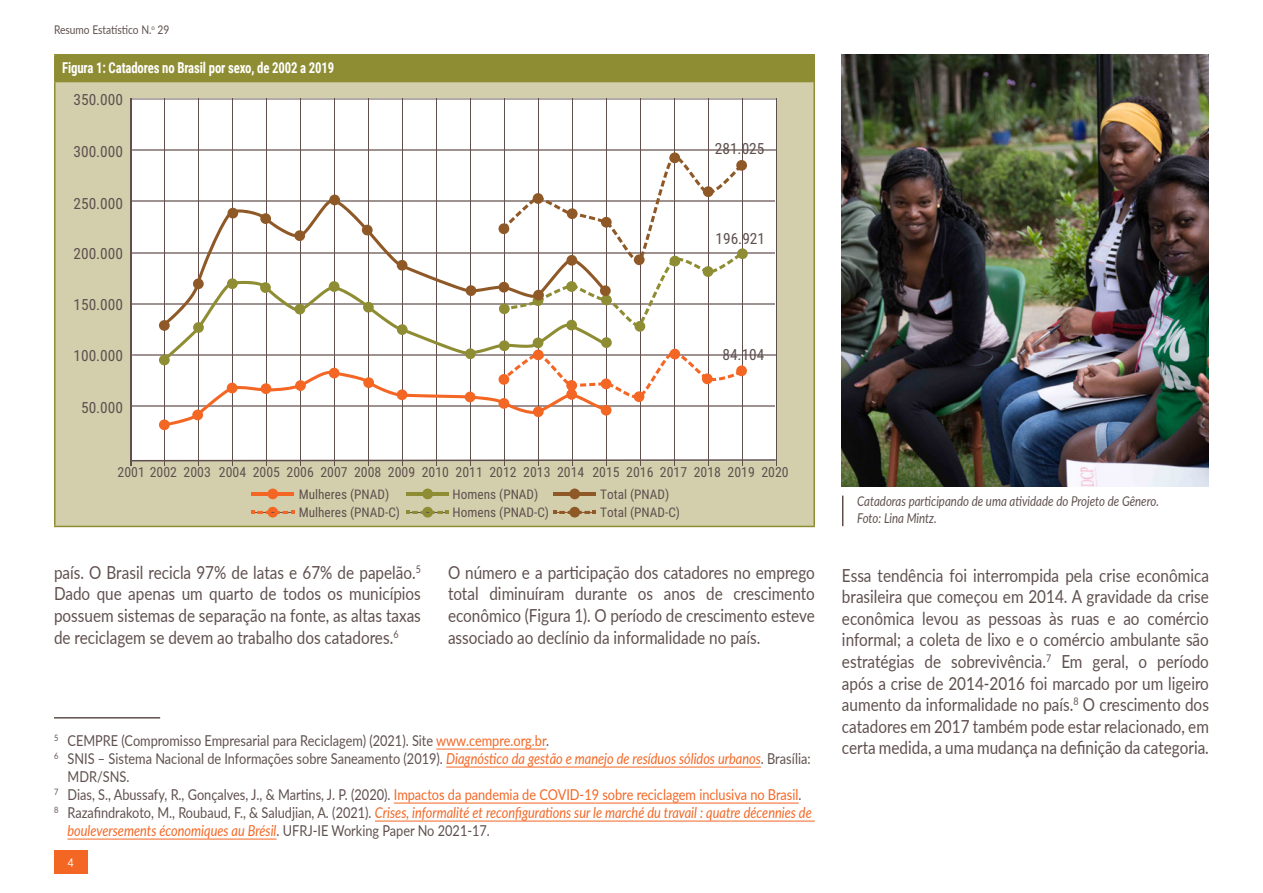
<style>
.page{position:relative;width:1263px;height:893px;background:#fff}
.page>*{position:absolute;margin:0;border:0;box-sizing:border-box;transform-origin:0 0}
.Body_Text{font:18px/21.6px "Lato";color:#5f504e;text-align:justify;scale:.85 1}
.t1{font:15.3px "Roboto Condensed";color:#5f504e}
._1st_Footnote{font:15px/18px "Lato";color:#5f504e;scale:.85 1}
._1st_Footnote-2{font:italic 15px/18px "Lato";color:#f36624;scale:.85 1}
._1st_Footnote-3{font:15px "Lato";color:#f36624;scale:.85 1}
.Table_Title{font:700 15px "Roboto Condensed";letter-spacing:-.01em;color:#fff;scale:.85 1}
.t2{font:13.8px "Roboto Condensed";color:#5f504e}
.Captions_left{font:italic 13.5px/16.2px "Lato";color:#5f504e;scale:.85 1}
.t3{font:13.2px/18.3px "Roboto Condensed";color:#5f504e}
.t4{font:12px "Lato";color:#5f504e;scale:.85 1}
.t5{font:12px "Lato";color:#fff;scale:.85 1}
.s1{color:#f36624}
.s2{font-style:italic;color:#f36624}
.s3{color:#5f504e}
.s4{font-style:normal;color:#5f504e}
</style>
<div class="page">
<hr style="left:54px;top:717px;width:106px;height:1px;background:#5f504e">
<hr style="left:436px;top:749px;width:110px;height:1px;background:#f36624">
<hr style="left:446px;top:767px;width:315px;height:1px;background:#f36624">
<hr style="left:394px;top:803px;width:405px;height:1px;background:#f36624">
<hr style="left:375px;top:821px;width:440px;height:1px;background:#f36624">
<hr style="left:68px;top:839px;width:209px;height:1px;background:#f36624">
<img style="left:842px;top:54px;width:367px;height:432px">
<hr style="left:842px;top:496px;width:1px;height:30px;background:#5f504e">
<div style="left:55px;top:55px;width:759px;height:27px;background:#8f8d34"></div>
<div style="left:55px;top:82px;width:759px;height:444px;background:#d3cfad"></div>
<hr style="left:54px;top:54px;width:761px;height:1px;background:#8f8d34">
<hr style="left:54px;top:55px;width:2px;height:27px;background:#8f8d34">
<hr style="left:813px;top:55px;width:2px;height:27px;background:#8f8d34">
<hr style="left:54px;top:82px;width:2px;height:444px;background:#8f8d34">
<hr style="left:813px;top:82px;width:2px;height:444px;background:#8f8d34">
<hr style="left:54px;top:526px;width:761px;height:1px;background:#8f8d34">
<div style="left:132px;top:100px;width:644px;height:359px;background:#fff"></div>
<hr style="left:132px;top:99px;width:644px;height:1px;background:#9f9391">
<svg style="left:132px;top:98px;width:644px;height:1px"></svg>
<hr style="left:132px;top:149px;width:644px;height:2px;background:#9f9391">
<hr style="left:132px;top:201px;width:643px;height:1px;background:#9f9391">
<hr style="left:132px;top:252px;width:643px;height:1px;background:#9f9391">
<hr style="left:132px;top:303px;width:643px;height:2px;background:#9f9391">
<hr style="left:132px;top:354px;width:644px;height:2px;background:#9f9391">
<hr style="left:132px;top:406px;width:643px;height:1px;background:#9f9391">
<hr style="left:130px;top:98px;width:2px;height:367px;background:#5f504e">
<hr style="left:164px;top:98px;width:1px;height:367px;background:#5f504e">
<hr style="left:198px;top:98px;width:1px;height:367px;background:#5f504e">
<hr style="left:232px;top:98px;width:1px;height:367px;background:#5f504e">
<hr style="left:266px;top:98px;width:1px;height:367px;background:#5f504e">
<hr style="left:300px;top:98px;width:1px;height:367px;background:#5f504e">
<hr style="left:334px;top:98px;width:1px;height:367px;background:#5f504e">
<hr style="left:368px;top:98px;width:1px;height:367px;background:#5f504e">
<hr style="left:402px;top:98px;width:1px;height:367px;background:#5f504e">
<hr style="left:436px;top:98px;width:1px;height:367px;background:#5f504e">
<hr style="left:470px;top:98px;width:1px;height:367px;background:#5f504e">
<hr style="left:504px;top:98px;width:1px;height:367px;background:#5f504e">
<hr style="left:538px;top:98px;width:1px;height:367px;background:#5f504e">
<hr style="left:572px;top:98px;width:1px;height:367px;background:#5f504e">
<hr style="left:606px;top:98px;width:1px;height:367px;background:#5f504e">
<hr style="left:640px;top:98px;width:1px;height:367px;background:#5f504e">
<hr style="left:674px;top:98px;width:1px;height:367px;background:#5f504e">
<hr style="left:708px;top:98px;width:1px;height:367px;background:#5f504e">
<hr style="left:742px;top:98px;width:1px;height:367px;background:#5f504e">
<hr style="left:776px;top:98px;width:1px;height:367px;background:#5f504e">
<svg style="left:132px;top:459px;width:644px;height:2px"></svg>
<svg style="left:159px;top:152px;width:589px;height:278px;background:#f2ede8"></svg>
<svg style="left:251px;top:507px;width:43px;height:11px"></svg>
<svg style="left:267px;top:488px;width:11px;height:11px"></svg>
<hr style="left:251px;top:493px;width:43px;height:3px;background:#f36624">
<svg style="left:406px;top:507px;width:43px;height:11px"></svg>
<svg style="left:422px;top:488px;width:11px;height:11px"></svg>
<hr style="left:406px;top:493px;width:43px;height:3px;background:#8f8d34">
<svg style="left:553px;top:507px;width:43px;height:11px"></svg>
<svg style="left:569px;top:488px;width:11px;height:11px"></svg>
<hr style="left:553px;top:493px;width:43px;height:3px;background:#8f5927">
<div style="left:54px;top:850px;width:34px;height:24px;background:#f36624"></div>
<p class="t4" style="left:54px;top:21px;width:137px">Resumo Estatístico N.<sup>o</sup> 29</p>
<p class="Table_Title" style="left:62px;top:58px;width:322px">Figura 1: Catadores no Brasil por sexo, de 2002 a 2019</p>
<p class="t1" style="left:74px;top:89px;width:51px">350.000</p>
<p class="t1" style="left:74px;top:141px;width:51px">300.000</p>
<p class="t1" style="left:74px;top:193px;width:51px">250.000</p>
<p class="t1" style="left:74px;top:243px;width:51px">200.000</p>
<p class="t1" style="left:74px;top:294px;width:51px">150.000</p>
<p class="t1" style="left:74px;top:345px;width:51px">100.000</p>
<p class="t1" style="left:81px;top:397px;width:43px">50.000</p>
<p class="t1" style="left:715px;top:138px;width:51px">281.025</p>
<p class="t1" style="left:715px;top:227px;width:51px">196.921</p>
<p class="t1" style="left:722px;top:344px;width:43px">84.104</p>
<p class="t2" style="left:118px;top:462px;width:673px">2001 2002 2003 2004 2005 2006 2007 2008 2009 2010 2011 2012 2013 2014 2015 2016 2017 2018 2019 2020</p>
<p class="t3" style="left:299px;top:484px;width:103px">Mulheres (PNAD)<br>Mulheres (PNAD-C)</p>
<p class="t3" style="left:453px;top:484px;width:98px">Homens (PNAD)<br>Homens (PNAD-C)</p>
<p class="t3" style="left:600px;top:484px;width:81px">Total (PNAD)<br>Total (PNAD-C)</p>
<p class="Captions_left" style="left:857px;top:493px;width:357px">Catadoras participando de uma atividade do Projeto de Gênero.<br>Foto: Lina Mintz.</p>
<p class="Body_Text" style="left:54px;top:561px;width:433px">país. O Brasil recicla 97% de latas e 67% de papelão.<sup>5<br></sup>Dado que apenas um quarto de todos os municípios possuem sistemas de separação na fonte, as altas taxas de reciclagem se devem ao trabalho dos catadores.<sup>6</sup></p>
<p class="Body_Text" style="left:448px;top:561px;width:433px">O número e a participação dos catadores no emprego total diminuíram durante os anos de crescimento econômico (Figura 1). O período de crescimento esteve associado ao declínio da informalidade no país.</p>
<p class="Body_Text" style="left:842px;top:563px;width:433px">Essa tendência foi interrompida pela crise econômica brasileira que começou em 2014. A gravidade da crise econômica levou as pessoas às ruas e ao comércio informal; a coleta de lixo e o comércio ambulante são estratégias de sobrevivência.<sup>7</sup> Em geral, o período após a crise de 2014-2016 foi marcado por um ligeiro aumento da informalidade no país.<sup>8</sup> O crescimento dos catadores em 2017 também pode estar relacionado, em certa medida, a uma mudança na definição da categoria.</p>
<p class="_1st_Footnote" style="left:54px;top:730px;width:584px"><sup>5</sup> CEMPRE (Compromisso Empresarial para Reciclagem) (2021). Site <span class="s1">www.cempre.org.br</span>.</p>
<p class="_1st_Footnote" style="left:68px;top:748px;width:876px;text-indent:-14px"><sup>6</sup> SNIS – Sistema Nacional de Informações sobre Saneamento (2019). <span class="s2">Diagnóstico da gestão e manejo de resíduos sólidos urbanos</span>. Brasília:<br>MDR/SNS.</p>
<p class="_1st_Footnote-3" style="left:54px;top:783px;width:881px"><sup>7</sup> <span class="s3">Dias, S., Abussafy, R., Gonçalves, J., &amp; Martins, J. P. (2020).</span> Impactos da pandemia de COVID-19 sobre reciclagem inclusiva no Brasil<span class="s3">.</span></p>
<p class="_1st_Footnote-2" style="left:68px;top:802px;width:877px;text-indent:-14px"><sup>8</sup> <span class="s4">Razafindrakoto, M., Roubaud, F., &amp; Saludjian, A. (2021).</span> Crises, informalité et reconfigurations sur le marché du travail : quatre décennies de bouleversements économiques au Brésil<span class="s4">. UFRJ-IE Working Paper No 2021-17.</span></p>
<p class="t5" style="left:68px;top:854px;width:8px">4</p>
</div>
